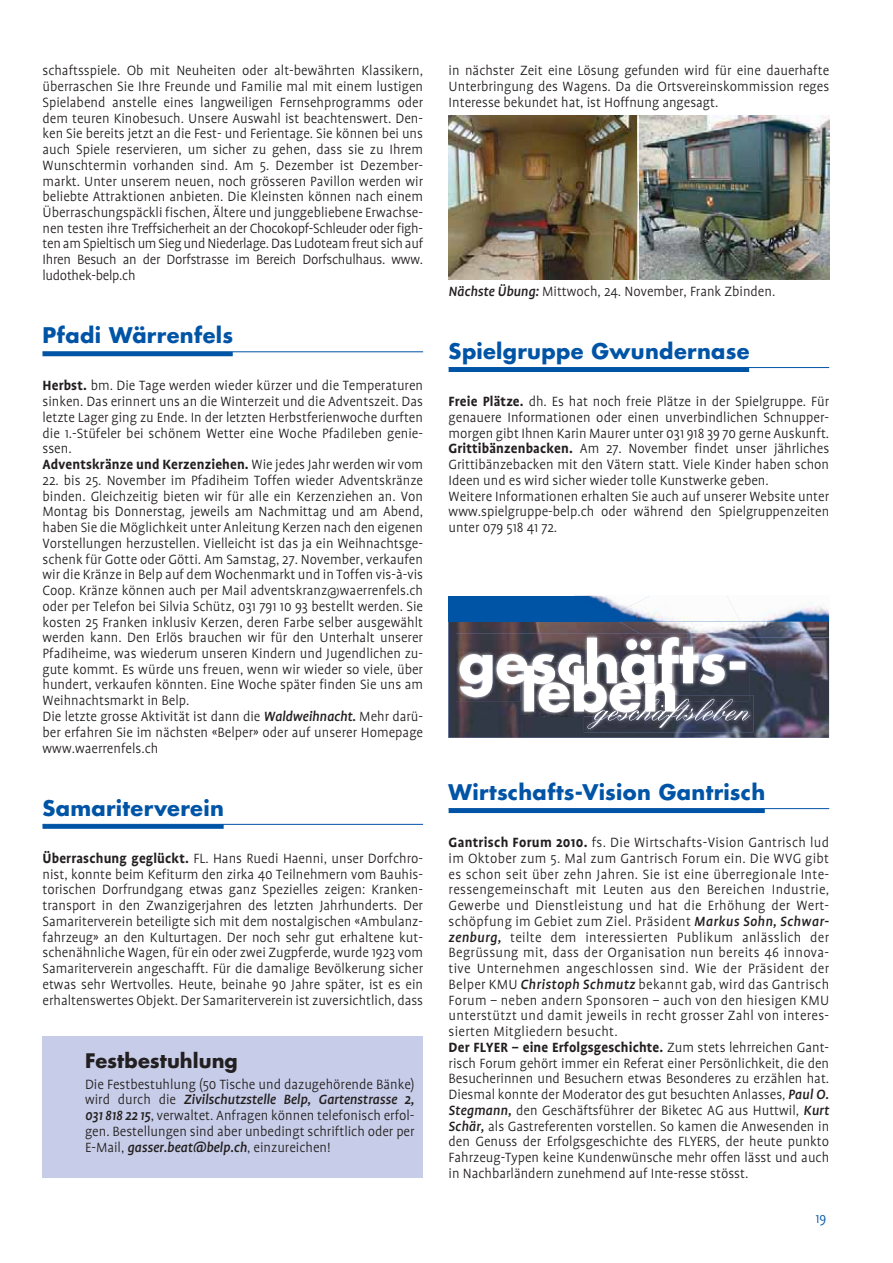
<style>
.page{position:relative;width:893px;height:1263px;background:#fff}
.page>*{position:absolute;margin:0;border:0;box-sizing:border-box;transform-origin:0 0}
.t1{font:700 21px "Futura";letter-spacing:.015em;color:#0054a6}
.t2{font:700 19.5px "Futura";color:#231f20}
.t3{font:300 15.3px/15.8px "Profile";color:#231f20;text-align:justify}
.t4{font:300 15.3px/15.8px "Profile";letter-spacing:.02em;color:#231f20}
.t5{font:300 15.3px "Profile";color:#0054a6}
.s1{font-weight:700}
.s2{font-weight:500;font-style:italic}
</style>
<div class="page">
<hr style="left:43px;top:352px;width:190px;height:4px;background:#0054a6">
<hr style="left:43px;top:352px;width:380px;height:1px;background:#0054a6">
<div style="left:43px;top:824px;width:181px;height:5px;background:#0054a6"></div>
<hr style="left:43px;top:824px;width:380px;height:1px;background:#0054a6">
<div style="left:449px;top:367px;width:300px;height:5px;background:#0054a6"></div>
<hr style="left:449px;top:367px;width:380px;height:1px;background:#0054a6">
<div style="left:449px;top:808px;width:316px;height:5px;background:#0054a6"></div>
<hr style="left:449px;top:808px;width:380px;height:1px;background:#0054a6">
<img style="left:449px;top:116px;width:380px;height:164px">
<img style="left:449px;top:621px;width:380px;height:117px">
<div style="left:449px;top:596px;width:380px;height:25px;background:#0054a6"></div>
<img style="left:572px;top:595px;width:25px;height:35px">
<img style="left:574px;top:621px;width:255px;height:17px">
<img style="left:744px;top:596px;width:85px;height:25px">
<img style="left:651px;top:596px;width:93px;height:25px">
<img style="left:574px;top:596px;width:77px;height:25px">
<img style="left:608px;top:606px;width:32px;height:15px">
<img style="left:584px;top:695px;width:169px;height:37px">
<img style="left:456px;top:633px;width:184px;height:68px">
<img style="left:640px;top:633px;width:109px;height:4px">
<svg style="left:460px;top:637px;width:290px;height:92px"></svg>
<div style="left:43px;top:1036px;width:380px;height:142px;background:#c7cde8"></div>
<hr style="left:637px;top:115px;width:2px;height:165px;background:#fff">
<p class="t3" style="left:43px;top:64px;width:382px">schaftsspiele. Ob mit Neuheiten oder alt-bewährten Klassikern, überraschen Sie Ihre Freunde und Familie mal mit einem lustigen Spielabend anstelle eines langweiligen Fernsehprogramms oder dem teuren Kinobesuch. Unsere Auswahl ist beachtenswert. Den&shy;ken Sie bereits jetzt an die Fest- und Ferientage. Sie können bei uns auch Spiele reservieren, um sicher zu gehen, dass sie zu Ihrem Wunschtermin vorhanden sind. Am 5. Dezember ist Dezember&shy;markt. Unter unserem neuen, noch grösseren Pavillon werden wir beliebte Attraktionen anbieten. Die Kleinsten können nach einem Überraschungspäckli fischen, Ältere und junggebliebene Erwachse&shy;nen testen ihre Treffsicherheit an der Chocokopf-Schleuder oder figh&shy;ten am Spieltisch um Sieg und Niederlage. Das Ludoteam freut sich auf Ihren Besuch an der Dorfstrasse im Bereich Dorfschulhaus. www. ludothek-belp.ch</p>
<h1 class="t1" style="left:43px;top:326px;width:192px">Pfadi Wärrenfels</h1>
<p class="t3" style="left:43px;top:379px;width:382px;text-align:left"><span class="s1">Herbst.</span> bm. Die Tage werden wieder kürzer und die Temperaturen sinken. Das erinnert uns an die Winterzeit und die Adventszeit. Das letzte Lager ging zu Ende. In der letzten Herbstferienwoche durften die 1.-Stüfeler bei schönem Wetter eine Woche Pfadileben genie&shy;ssen.<br><span class="s1">Adventskränze und Kerzenziehen.</span> Wie jedes Jahr werden wir vom</p>
<p class="t3" style="left:43px;top:473px;width:382px;text-align:left">22. bis 25. November im Pfadiheim Toffen wieder Adventskränze binden. Gleichzeitig bieten wir für alle ein Kerzenziehen an. Von Montag bis Donnerstag, jeweils am Nachmittag und am Abend, haben Sie die Möglichkeit unter Anleitung Kerzen nach den eigenen Vorstellungen herzustellen. Vielleicht ist das ja ein Weihnachtsge&shy;schenk für Gotte oder Götti. Am Samstag, 27. November, verkaufen wir die Kränze in Belp auf dem Wochenmarkt und in Toffen vis-à-vis Coop. Kränze können auch per Mail adventskranz@waerrenfels.ch oder per Telefon bei Silvia Schütz, 031 791 10 93 bestellt werden. Sie kosten 25 Franken inklusiv Kerzen, deren Farbe selber ausgewählt werden kann. Den Erlös brauchen wir für den Unterhalt unserer Pfadiheime, was wiederum unseren Kindern und Jugendlichen zu&shy;gute kommt. Es würde uns freuen, wenn wir wieder so viele, über hundert, verkaufen könnten. Eine Woche später finden Sie uns am Weihnachtsmarkt in Belp.<br>Die letzte grosse Aktivität ist dann die <span class="s2">Waldweihnacht.</span> Mehr darü&shy;ber erfahren Sie im nächsten «Belper» oder auf unserer Homepage www.waerrenfels.ch</p>
<h1 class="t1" style="left:43px;top:798px;width:183px">Samariterverein</h1>
<p class="t3" style="left:43px;top:851px;width:382px"><span class="s1">Überraschung geglückt.</span> FL. Hans Ruedi Haenni, unser Dorfchro&shy;nist, konnte beim Kefiturm den zirka 40 Teilnehmern vom Bauhis&shy;torischen Dorfrundgang etwas ganz Spezielles zeigen: Kranken&shy;transport in den Zwanzigerjahren des letzten Jahrhunderts. Der Samariterverein beteiligte sich mit dem nostalgischen «Ambulanz&shy;fahrzeug» an den Kulturtagen. Der noch sehr gut erhaltene kut&shy;schenähnliche Wagen, für ein oder zwei Zugpferde, wurde 1923 vom Samariterverein angeschafft. Für die damalige Bevölkerung sicher etwas sehr Wertvolles. Heute, beinahe 90 Jahre später, ist es ein erhaltenswertes Objekt. Der Samariterverein ist zuversichtlich, dass</p>
<p class="t2" style="left:85px;top:1051px;width:154px">Festbestuhlung</p>
<p class="t3" style="left:85px;top:1077px;width:331px">Die Festbestuhlung (50 Tische und dazugehörende Bänke) wird durch die <span class="s2">Zivilschutzstelle Belp, Gartenstrasse 2, 031 818 22 15</span>, verwaltet. Anfragen können telefonisch erfol&shy;gen. Bestellungen sind aber unbedingt schriftlich oder per E-Mail, <span class="s2">gasser.beat@belp.ch</span>, einzureichen!</p>
<p class="t3" style="left:449px;top:64px;width:382px">in nächster Zeit eine Lösung gefunden wird für eine dauerhafte Unterbringung des Wagens. Da die Ortsvereinskommission reges Interesse bekundet hat, ist Hoffnung angesagt.</p>
<p class="t3" style="left:449px;top:284px;width:328px"><span class="s2">Nächste Übung:</span> Mittwoch, 24. November, Frank Zbinden.</p>
<h1 class="t1" style="left:449px;top:341px;width:302px">Spielgruppe Gwundernase</h1>
<p class="t3" style="left:449px;top:395px;width:382px;text-align:left"><span class="s1">Freie Plätze.</span> dh. Es hat noch freie Plätze in der Spielgruppe. Für genauere Informationen oder einen unverbindlichen Schnupper&shy;morgen gibt Ihnen Karin Maurer unter 031 918 39 70 gerne Auskunft.<br><span class="s1">Grittibänzenbacken.</span> Am 27. November findet unser jährliches Grittibänzebacken mit den Vätern statt. Viele Kinder haben schon Ideen und es wird sicher wieder tolle Kunstwerke geben.<br>Weitere Informationen erhalten Sie auch auf unserer Website unter www.spielgruppe-belp.ch oder während den Spielgruppenzeiten unter 079 518 41 72.</p>
<h1 class="t1" style="left:449px;top:782px;width:318px">Wirtschafts-Vision Gantrisch</h1>
<p class="t4" style="left:449px;top:836px;width:382px"><span class="s1">Gantrisch Forum 2010.</span> fs. Die Wirtschafts-Vision Gantrisch lud im Oktober zum 5. Mal zum Gantrisch Forum ein. Die WVG gibt es schon seit über zehn Jahren. Sie ist eine überregionale Inte&shy;ressengemeinschaft mit Leuten aus den Bereichen Industrie, Gewerbe und Dienstleistung und hat die Erhöhung der Wert&shy;schöpfung im Gebiet zum Ziel. Präsident <span class="s2">Markus Sohn, Schwar&shy;zenburg,</span> teilte dem interessierten Publikum anlässlich der Begrüssung mit, dass der Organisation nun bereits 46 innova&shy;tive Unternehmen angeschlossen sind. Wie der Präsident der Belper KMU <span class="s2">Christoph Schmutz</span> bekannt gab, wird das Gantrisch Forum – neben andern Sponsoren – auch von den hiesigen KMU unterstützt und damit jeweils in recht grosser Zahl von interes&shy;sierten Mitgliedern besucht.<br><span class="s1">Der FLYER – eine Erfolgsgeschichte.</span> Zum stets lehrreichen Gant&shy;risch Forum gehört immer ein Referat einer Persönlichkeit, die den Besucherinnen und Besuchern etwas Besonderes zu erzählen hat.<br>Diesmal konnte der Moderator des gut besuchten Anlasses, <span class="s2">Paul O.<br>Stegmann,</span> den Geschäftsführer der Biketec AG aus Huttwil, <span class="s2">Kurt Schär,</span> als Gastreferenten vorstellen. So kamen die Anwesenden in den Genuss der Erfolgsgeschichte des FLYERS, der heute punkto Fahrzeug-Typen keine Kundenwünsche mehr offen lässt und auch in Nachbarländern zunehmend auf Inte-resse stösst.</p>
<p class="t5" style="left:815px;top:1212px;width:13px">19</p>
</div>
